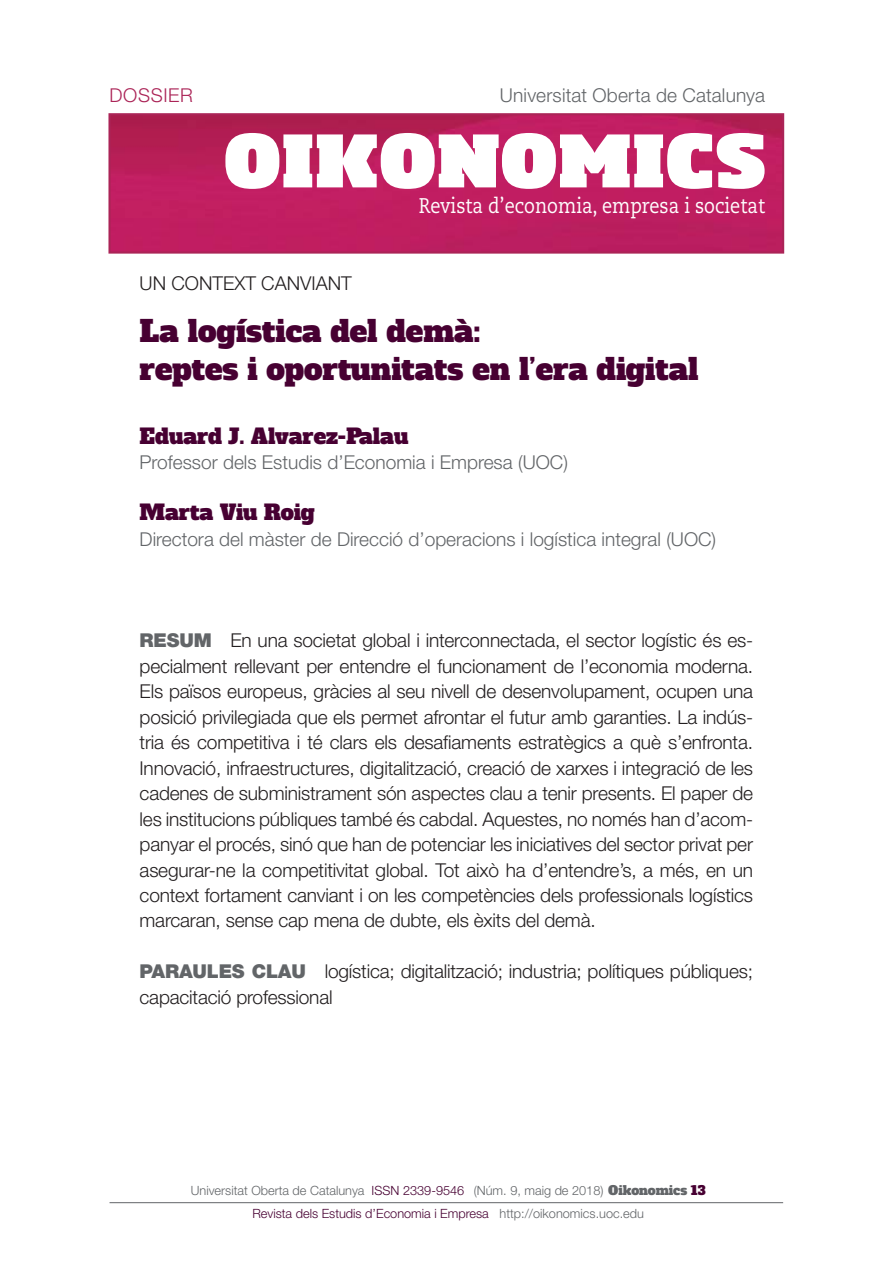
<style>
.page{position:relative;width:893px;height:1263px;background:#fff}
.page>*{position:absolute;margin:0;border:0;box-sizing:border-box;transform-origin:0 0}
.t1{font:29.7px/38.2px "Alfa Slab One";color:#470032}
.t2{font:21.15px "Caecilia LT Std";color:#fff;scale:.86 1}
.t3{font:21.15px "Alfa Slab One";color:#470032}
.t4{font:300 19.05px/25.5px "Helvetica Neue LT Std";letter-spacing:-.01em;color:#231f20;text-align:justify}
.t5{font:300 19.05px "Helvetica Neue LT Std";color:#626568}
.t6{font:300 19.05px "Helvetica Neue LT Std";letter-spacing:.035em;color:#ab2457}
.t7{font:300 12.75px/22.8px "Helvetica Neue LT Std";color:#626568;text-align:center}
.s1{font-weight:900;color:#626568}
.s2{color:#470032}
.s3{font-family:"Alfa Slab One";font-weight:400}
.s4{font-family:"Alfa Slab One";font-weight:400;color:#470032}
</style>
<div class="page">
<img style="left:111px;top:116px;width:670px;height:135px">
<div style="left:108px;top:113px;width:676px;height:141px;border:2px solid #ab2457"></div>
<svg style="left:225px;top:133px;width:539px;height:56px"></svg>
<hr style="left:110px;top:1202px;width:673px;height:1px;background:#626568">
<p class="t6" style="left:110px;top:88px;width:85px">DOSSIER</p>
<p class="t5" style="left:500px;top:89px;width:267px">Universitat Oberta de Catalunya</p>
<p class="t2" style="left:419px;top:194px;width:404px">Revista d’economia, empresa i societat</p>
<p class="t4" style="left:140px;top:273px;width:214px">UN CONTEXT CANVIANT</p>
<h1 class="t1" style="left:140px;top:315px;width:560px">La logística del demà:<br>reptes i oportunitats en l’era digital</h1>
<p class="t3" style="left:140px;top:427px;width:270px">Eduard J. Alvarez-Palau</p>
<p class="t5" style="left:140px;top:456px;width:430px">Professor dels Estudis d’Economia i Empresa (UOC)</p>
<p class="t3" style="left:140px;top:504px;width:177px">Marta Viu Roig</p>
<p class="t5" style="left:140px;top:532px;width:578px">Directora del màster de Direcció d’operacions i logística integral (UOC)</p>
<p class="t4" style="left:140px;top:630px;width:615px"><span class="s1">RESUM</span> En una societat global i interconnectada, el sector logístic és es&shy;pecialment rellevant per entendre el funcionament de l’economia moderna.<br>Els països europeus, gràcies al seu nivell de desenvolupament, ocupen una posició privilegiada que els permet afrontar el futur amb garanties. La indús&shy;tria és competitiva i té clars els desafiaments estratègics a què s’enfronta.<br>Innovació, infraestructures, digitalització, creació de xarxes i integració de les cadenes de subministrament són aspectes clau a tenir presents. El paper de les institucions públiques també és cabdal. Aquestes, no només han d’acom&shy;panyar el procés, sinó que han de potenciar les iniciatives del sector privat per asegurar-ne la competitivitat global. Tot això ha d’entendre’s, a més, en un context fortament canviant i on les competències dels professionals logístics marcaran, sense cap mena de dubte, els èxits del demà.</p>
<p class="t4" style="left:140px;top:961px;width:615px"><span class="s1">PARAULES CLAU</span> logística; digitalització; industria; polítiques públiques; capacitació professional</p>
<p class="t7" style="left:191px;top:1180px;width:516px">Universitat Oberta de Catalunya <span class="s2">ISSN 2339-9546</span> (Núm. 9, maig de 2018) <span class="s3">Oikonomics</span> <span class="s4">13<br></span><span class="s2">Revista dels Estudis d’Economia i Empresa</span> http://oikonomics.uoc.edu</p>
</div>
